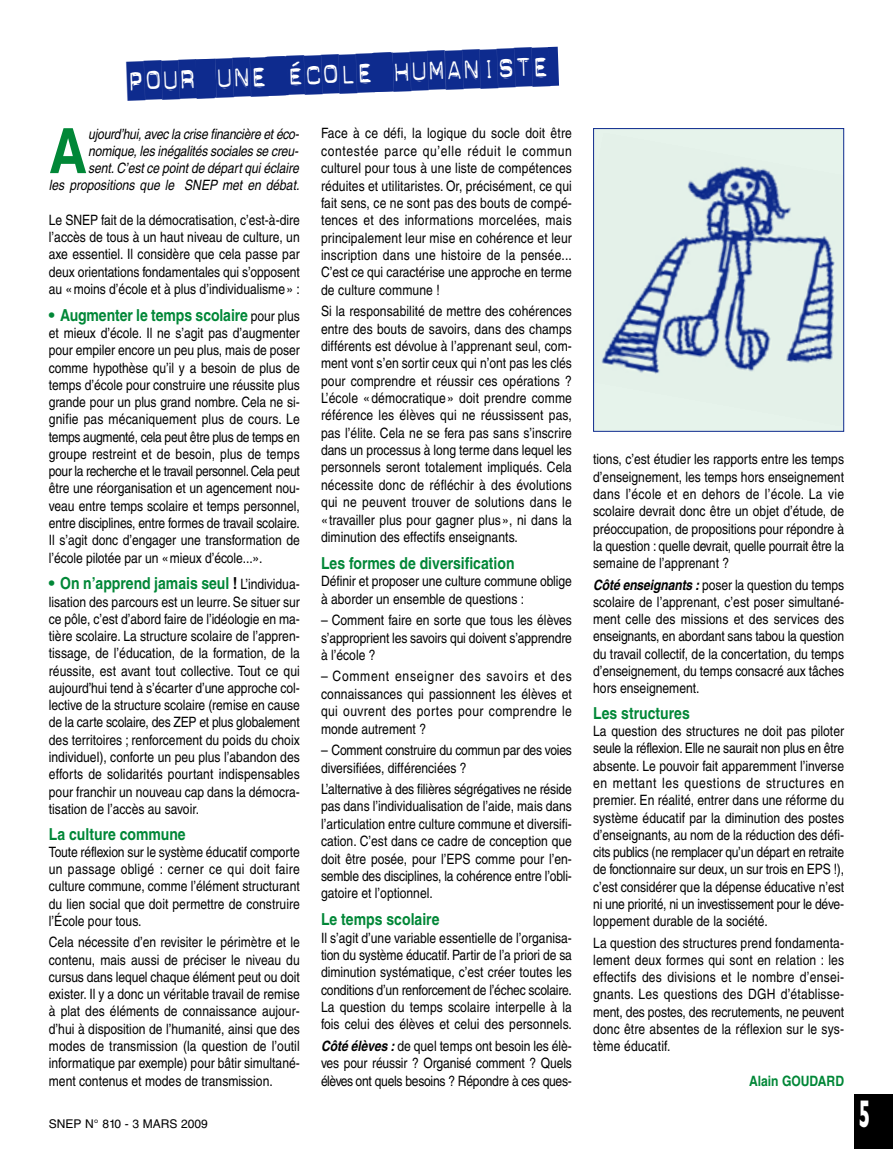
<style>
.page{position:relative;width:893px;height:1149px;background:#fff}
.page>*{position:absolute;margin:0;border:0;box-sizing:border-box;transform-origin:0 0}
.t1{font:700 62.55px "Helvetica";color:#018737;scale:.85 1}
.t2{font:39px "Dynamoe";color:#0e2b8e;scale:.8 1}
.t3{font:700 39px "Gill Sans";color:#fff;scale:.5 1}
.t4{font:700 16.5px "Helvetica";color:#018737;scale:.85 1}
.t5{font:700 16.5px "Helvetica";color:#018737}
.t6{font:14.25px/17.2px "Helvetica";color:#000;text-align:justify;scale:.85 1}
.t7{font:italic 14.25px/17.2px "Helvetica";color:#000;text-align:right;scale:.85 1}
.t8{font:14.25px/17.4px "Helvetica";letter-spacing:-.02em;color:#000;scale:.85 1}
.t9{font:700 14.25px "Helvetica";color:#018737;scale:.85 1}
.t10{font:12px "Helvetica";color:#000}
.s1{font-weight:400;font-size:14.25px;color:#000}
.s2{color:#000}
.s3{font-weight:700;font-style:italic}
</style>
<div class="page">
<img style="left:595px;top:133px;width:247px;height:293px">
<div style="left:593px;top:128px;width:251px;height:303px;border:1px solid #0e2b8e"></div>
<div style="left:855px;top:1093px;width:38px;height:55px;background:#000"></div>
<svg style="left:195px;top:59px;width:22px;height:39px"></svg>
<svg style="left:265px;top:56px;width:24px;height:40px"></svg>
<svg style="left:548px;top:47px;width:11px;height:39px"></svg>
<svg style="left:372px;top:52px;width:22px;height:40px"></svg>
<h2 class="t2" style="left:126px;top:62px;width:530px;rotate:-2deg">Pour une École humaniste</h2>
<p class="t7" style="left:49px;top:126px;width:299px">ujourd’hui,avec la crise financière etéco&shy;nomique,les inégalités sociales se creu-<br>sent. C’estce pointde départquiéclaire<br>les propositions que le SNEP met en débat.</p>
<p class="t6" style="left:49px;top:212px;width:297px">Le SNEP fait de la démocratisation, c’est-à-dire l’accès de tous à un haut niveau de culture, un axe essentiel. Il considère que cela passe par deux orientations fondamentales qui s’opposent au «moins d’école et à plus d’individualisme» :</p>
<p class="t5" style="left:49px;top:309px;width:252px">• Augmenter le temps scolaire <span class="s1">pour plus</span></p>
<p class="t6" style="left:49px;top:326px;width:297px">et mieux d’école. Il ne s’agit pas d’augmenter pour empiler encore un peu plus, mais de poser comme hypothèse qu’il y a besoin de plus de temps d’école pour construire une réussite plus grande pour un plus grand nombre. Cela ne si&shy;gnifie pas mécaniquement plus de cours. Le temps augmenté, cela peut être plus de temps en groupe restreint et de besoin, plus de temps pour la recherche et le travail personnel. Cela peut être une réorganisation et un agencement nou&shy;veau entre temps scolaire et temps personnel, entre disciplines, entre formes de travail scolaire.<br>Il s’agit donc d’engager une transformation de l’école pilotée par un «mieux d’école...».</p>
<p class="t5" style="left:49px;top:577px;width:252px">• On n’apprend jamais seul <span class="s2">!</span> <span class="s1">L’individua-</span></p>
<p class="t6" style="left:49px;top:594px;width:297px">lisation des parcours est un leurre. Se situer sur ce pôle, c’est d’abord faire de l’idéologie en ma&shy;tière scolaire. La structure scolaire de l’appren&shy;tissage, de l’éducation, de la formation, de la réussite, est avant tout collective. Tout ce qui aujourd’hui tend à s’écarter d’une approche col&shy;lective de la structure scolaire (remise en cause de la carte scolaire, des ZEP et plus globalement des territoires ; renforcement du poids du choix individuel), conforte un peu plus l’abandon des efforts de solidarités pourtant indispensables pour franchir un nouveau cap dans la démocra&shy;tisation de l’accès au savoir.</p>
<p class="t4" style="left:49px;top:827px;width:163px">La culture commune</p>
<p class="t6" style="left:49px;top:844px;width:297px">Toute réflexion sur le système éducatif comporte un passage obligé : cerner ce qui doit faire culture commune, comme l’élément structurant du lien social que doit permettre de construire l’École pour tous.</p>
<p class="t6" style="left:49px;top:934px;width:297px">Cela nécessite d’en revisiter le périmètre et le contenu, mais aussi de préciser le niveau du cursus dans lequel chaque élément peut ou doit exister. Il y a donc un véritable travail de remise à plat des éléments de connaissance aujour&shy;d’hui à disposition de l’humanité, ainsi que des modes de transmission (la question de l’outil informatique par exemple) pour bâtir simultané&shy;ment contenus et modes de transmission.</p>
<h1 class="t1" style="left:49px;top:128px;width:47px">A</h1>
<p class="t10" style="left:49px;top:1119px;width:160px">SNEP N° 810 - 3 MARS 2009</p>
<p class="t6" style="left:321px;top:126px;width:297px">Face à ce défi, la logique du socle doit être contestée parce qu’elle réduit le commun culturel pour tous à une liste de compétences réduites et utilitaristes. Or, précisément, ce qui fait sens, ce ne sont pas des bouts de compé&shy;tences et des informations morcelées, mais principalement leur mise en cohérence et leur inscription dans une histoire de la pensée...<br>C’est ce qui caractérise une approche en terme de culture commune !</p>
<p class="t6" style="left:321px;top:304px;width:297px">Si la responsabilité de mettre des cohérences entre des bouts de savoirs, dans des champs différents est dévolue à l’apprenant seul, com&shy;ment vont s’en sortir ceux qui n’ont pas les clés pour comprendre et réussir ces opérations ?<br>L’école «démocratique» doit prendre comme référence les élèves qui ne réussissent pas, pas l’élite. Cela ne se fera pas sans s’inscrire dans un processus à long terme dans lequel les personnels seront totalement impliqués. Cela nécessite donc de réfléchir à des évolutions qui ne peuvent trouver de solutions dans le «travailler plus pour gagner plus», ni dans la diminution des effectifs enseignants.</p>
<p class="t4" style="left:321px;top:557px;width:229px">Les formes de diversification</p>
<p class="t6" style="left:321px;top:573px;width:297px">Définir et proposer une culture commune oblige à aborder un ensemble de questions :</p>
<p class="t6" style="left:321px;top:612px;width:297px">– Comment faire en sorte que tous les élèves s’approprient les savoirs qui doivent s’apprendre à l’école ?</p>
<p class="t6" style="left:321px;top:669px;width:297px">– Comment enseigner des savoirs et des connaissances qui passionnent les élèves et qui ouvrent des portes pour comprendre le monde autrement ?</p>
<p class="t8" style="left:321px;top:742px;width:297px">– Comment construire du commun par des voies diversifiées, différenciées ?</p>
<p class="t6" style="left:321px;top:781px;width:297px">L’alternative à des filières ségrégatives ne réside pas dans l’individualisation de l’aide, mais dans l’articulation entre culture commune et diversifi&shy;cation. C’est dans ce cadre de conception que doit être posée, pour l’EPS comme pour l’en&shy;semble des disciplines, la cohérence entre l’obli&shy;gatoire et l’optionnel.</p>
<p class="t4" style="left:321px;top:913px;width:141px">Le temps scolaire</p>
<p class="t6" style="left:321px;top:929px;width:297px">Il s’agit d’une variable essentielle de l’organisa&shy;tion du système éducatif. Partir de l’a priori de sa diminution systématique, c’est créer toutes les conditions d’un renforcement de l’échec scolaire.<br>La question du temps scolaire interpelle à la fois celui des élèves et celui des personnels.</p>
<p class="t6" style="left:321px;top:1038px;width:297px"><span class="s3">Côté élèves :</span>de quel temps ont besoin les élè&shy;ves pour réussir ? Organisé comment ? Quels élèves ont quels besoins ? Répondre à ces ques-</p>
<p class="t6" style="left:593px;top:452px;width:297px">tions, c’est étudier les rapports entre les temps d’enseignement, les temps hors enseignement dans l’école et en dehors de l’école. La vie scolaire devrait donc être un objet d’étude, de préoccupation, de propositions pour répondre à la question : quelle devrait, quelle pourrait être la semaine de l’apprenant ?</p>
<p class="t6" style="left:593px;top:577px;width:297px"><span class="s3">Côté enseignants :</span>poser la question du temps scolaire de l’apprenant, c’est poser simultané&shy;ment celle des missions et des services des enseignants, en abordant sans tabou la question du travail collectif, de la concertation, du temps d’enseignement, du temps consacré aux tâches hors enseignement.</p>
<p class="t4" style="left:593px;top:706px;width:115px">Les structures</p>
<p class="t6" style="left:593px;top:723px;width:297px">La question des structures ne doit pas piloter seule la réflexion. Elle ne saurait non plus en être absente. Le pouvoir fait apparemment l’inverse en mettant les questions de structures en premier. En réalité, entrer dans une réforme du système éducatif par la diminution des postes d’enseignants, au nom de la réduction des défi&shy;cits publics (ne remplacer qu’un départ en retraite de fonctionnaire sur deux, un sur trois en EPS !), c’est considérer que la dépense éducative n’est ni une priorité, ni un investissement pour le déve&shy;loppement durable de la société.</p>
<p class="t6" style="left:593px;top:935px;width:297px">La question des structures prend fondamenta&shy;lement deux formes qui sont en relation : les effectifs des divisions et le nombre d’ensei&shy;gnants. Les questions des DGH d’établisse&shy;ment, des postes, des recrutements, ne peuvent donc être absentes de la réflexion sur le sys&shy;tème éducatif.</p>
<p class="t9" style="left:749px;top:1075px;width:113px">Alain GOUDARD</p>
<h2 class="t3" style="left:859px;top:1100px;width:25px">5</h2>
</div>
